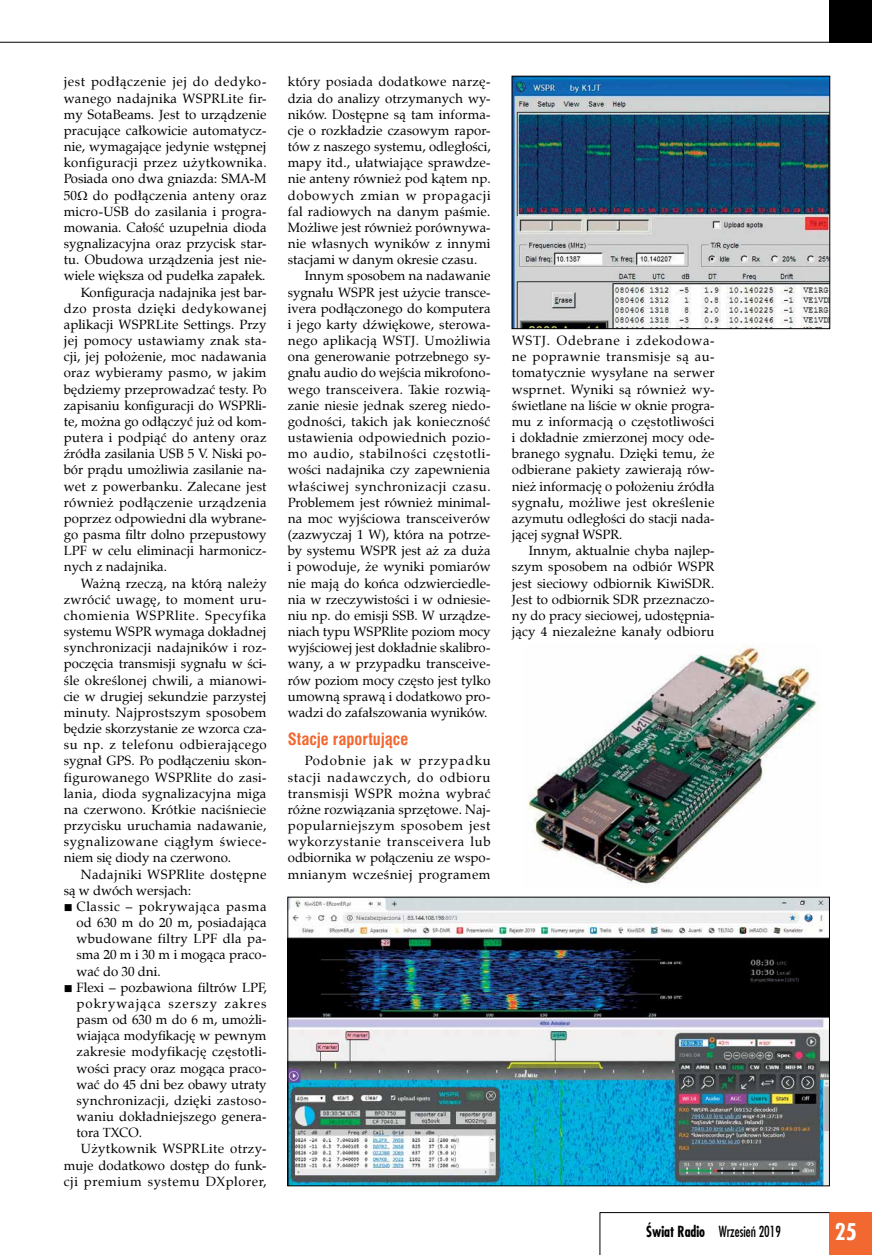
<style>
.page{position:relative;width:872px;height:1255px;background:#fff}
.page>*{position:absolute;margin:0;border:0;box-sizing:border-box;transform-origin:0 0}
.t1{font:700 22.5px "Fujiyama";color:#fff}
.t2{font:700 16.5px "Swis 721 Cn EU";color:#f26831}
.t3{font:15px "Fujiyama";color:#000;scale:.9 1}
.t4{font:13.2px/16.2px "Zapf Calligr EU";letter-spacing:.01em;color:#000;text-align:justify}
.t5{font:13.2px "Zapf Calligr EU";letter-spacing:.04em;color:#000}
.t6{font:13.2px "Zapf Calligr EU";letter-spacing:.03em;color:#000}
.t7{font:13.2px "Zapf Calligr EU";letter-spacing:.045em;color:#000}
.t8{font:13.2px "Zapf Calligr EU";letter-spacing:.05em;color:#000}
.t9{font:13.2px "Zapf Calligr EU";letter-spacing:.075em;color:#000}
.s1{font-weight:700}
</style>
<div class="page">
<div style="left:829px;top:1212px;width:43px;height:42px;background:#f26831"></div>
<div style="left:829px;top:0;width:43px;height:43px;background:#000"></div>
<hr style="left:600px;top:1212px;width:229px;height:1px;background:#000">
<hr style="left:599px;top:1212px;width:1px;height:42px;background:#000">
<hr style="left:0;top:42px;width:872px;height:1px;background:#000">
<img style="left:514px;top:78px;width:314px;height:249px">
<div style="left:512px;top:76px;width:318px;height:253px;border:1px solid #000"></div>
<img style="left:290px;top:898px;width:537px;height:285px">
<img style="left:528px;top:643px;width:290px;height:243px">
<p class="t5" style="left:64px;top:74px;width:204px">jest podłączenie jej do dedyko-</p>
<p class="t4" style="left:64px;top:90px;width:204px">wanego nadajnika WSPRLite fir-</p>
<p class="t4" style="left:64px;top:106px;width:204px">my SotaBeams. Jest to urządzenie</p>
<p class="t4" style="left:64px;top:123px;width:204px">pracujące całkowicie automatycz-</p>
<p class="t4" style="left:64px;top:139px;width:204px">nie, wymagające jedynie wstępnej</p>
<p class="t6" style="left:64px;top:154px;width:204px">konfiguracji przez użytkownika.</p>
<p class="t4" style="left:64px;top:171px;width:204px">Posiada ono dwa gniazda: SMA-M</p>
<p class="t4" style="left:64px;top:187px;width:204px">50 do podłączenia anteny oraz</p>
<p class="t4" style="left:64px;top:203px;width:204px">micro-USB do zasilania i progra-</p>
<p class="t4" style="left:64px;top:219px;width:204px">mowania. Całość uzupełnia dioda</p>
<p class="t4" style="left:64px;top:236px;width:204px">sygnalizacyjna oraz przycisk star-</p>
<p class="t4" style="left:64px;top:252px;width:204px">tu. Obudowa urządzenia jest nie-</p>
<p class="t4" style="left:64px;top:268px;width:203px">wiele większa od pudełka zapałek.</p>
<p class="t4" style="left:81px;top:284px;width:187px">Konfiguracja nadajnika jest bar-</p>
<p class="t5" style="left:64px;top:300px;width:204px">dzo prosta dzięki dedykowanej</p>
<p class="t4" style="left:64px;top:316px;width:204px">aplikacji WSPRLite Settings. Przy</p>
<p class="t4" style="left:64px;top:333px;width:204px">jej pomocy ustawiamy znak sta-</p>
<p class="t4" style="left:64px;top:349px;width:204px">cji, jej położenie, moc nadawania</p>
<p class="t4" style="left:64px;top:365px;width:204px">oraz wybieramy pasmo, w jakim</p>
<p class="t4" style="left:64px;top:381px;width:204px">będziemy przeprowadzać testy. Po</p>
<p class="t4" style="left:64px;top:397px;width:204px">zapisaniu konfiguracji do WSPRli-</p>
<p class="t4" style="left:64px;top:413px;width:204px">te, można go odłączyć już od kom-</p>
<p class="t4" style="left:64px;top:430px;width:204px">putera i podpiąć do anteny oraz</p>
<p class="t4" style="left:64px;top:446px;width:204px">źródła zasilania USB 5 V. Niski po-</p>
<p class="t4" style="left:64px;top:462px;width:204px">bór prądu umożliwia zasilanie na-</p>
<p class="t4" style="left:64px;top:478px;width:204px">wet z powerbanku. Zalecane jest</p>
<p class="t4" style="left:64px;top:494px;width:204px">również podłączenie urządzenia</p>
<p class="t4" style="left:64px;top:510px;width:204px">poprzez odpowiedni dla wybrane-</p>
<p class="t4" style="left:64px;top:526px;width:204px">go pasma filtr dolno przepustowy</p>
<p class="t4" style="left:64px;top:543px;width:204px">LPF w celu eliminacji harmonicz-</p>
<p class="t4" style="left:64px;top:559px;width:105px">nych z nadajnika.</p>
<p class="t4" style="left:81px;top:575px;width:187px">Ważną rzeczą, na którą należy</p>
<p class="t4" style="left:64px;top:591px;width:204px">zwrócić uwagę, to moment uru-</p>
<p class="t8" style="left:64px;top:607px;width:204px">chomienia WSPRlite. Specyfika</p>
<p class="t4" style="left:64px;top:623px;width:204px">systemu WSPR wymaga dokładnej</p>
<p class="t4" style="left:64px;top:640px;width:204px">synchronizacji nadajników i roz-</p>
<p class="t4" style="left:64px;top:656px;width:204px">poczęcia transmisji sygnału w ści-</p>
<p class="t4" style="left:64px;top:672px;width:204px">śle określonej chwili, a mianowi-</p>
<p class="t4" style="left:64px;top:688px;width:204px">cie w drugiej sekundzie parzystej</p>
<p class="t4" style="left:64px;top:704px;width:204px">minuty. Najprostszym sposobem</p>
<p class="t4" style="left:64px;top:720px;width:204px">będzie skorzystanie ze wzorca cza-</p>
<p class="t5" style="left:64px;top:736px;width:204px">su np. z telefonu odbierającego</p>
<p class="t4" style="left:64px;top:753px;width:204px">sygnał GPS. Po podłączeniu skon-</p>
<p class="t4" style="left:64px;top:769px;width:204px">figurowanego WSPRlite do zasi-</p>
<p class="t4" style="left:64px;top:785px;width:204px">lania, dioda sygnalizacyjna miga</p>
<p class="t4" style="left:64px;top:801px;width:204px">na czerwono. Krótkie naciśniecie</p>
<p class="t4" style="left:64px;top:817px;width:204px">przycisku uruchamia nadawanie,</p>
<p class="t7" style="left:64px;top:833px;width:204px">sygnalizowane ciągłym świece-</p>
<p class="t4" style="left:64px;top:850px;width:169px">niem się diody na czerwono.</p>
<p class="t6" style="left:81px;top:865px;width:187px">Nadajniki WSPRlite dostępne</p>
<p class="t4" style="left:64px;top:882px;width:129px">są w dwóch wersjach:</p>
<p class="t4" style="left:77px;top:898px;width:191px;text-indent:-13px">■ Classic – pokrywająca pasma od 630 m do 20 m, posiadająca wbudowane filtry LPF dla pa&shy;sma 20 m i 30 m i mogąca praco&shy;wać do 30 dni.</p>
<p class="t4" style="left:64px;top:979px;width:204px">■ Flexi – pozbawiona filtrów LPF,</p>
<p class="t9" style="left:77px;top:995px;width:191px">pokrywająca szerszy zakres</p>
<p class="t4" style="left:77px;top:1011px;width:191px">pasm od 630 m do 6 m, umożli-</p>
<p class="t4" style="left:77px;top:1027px;width:191px">wiająca modyfikację w pewnym</p>
<p class="t4" style="left:77px;top:1043px;width:191px">zakresie modyfikację częstotli-</p>
<p class="t4" style="left:77px;top:1060px;width:191px">wości pracy oraz mogąca praco-</p>
<p class="t4" style="left:77px;top:1076px;width:191px">wać do 45 dni bez obawy utraty</p>
<p class="t4" style="left:77px;top:1092px;width:191px">synchronizacji, dzięki zastoso-</p>
<p class="t4" style="left:77px;top:1108px;width:191px">waniu dokładniejszego genera-</p>
<p class="t4" style="left:77px;top:1124px;width:67px">tora TXCO.</p>
<p class="t6" style="left:81px;top:1140px;width:187px">Użytkownik WSPRLite otrzy-</p>
<p class="t4" style="left:64px;top:1157px;width:204px">muje dodatkowo dostęp do funk-</p>
<p class="t7" style="left:64px;top:1172px;width:204px">cji premium systemu DXplorer,</p>
<p class="t4" style="left:288px;top:74px;width:204px">który posiada dodatkowe narzę&shy;dzia do analizy otrzymanych wy&shy;ników. Dostępne są tam informa&shy;cje o rozkładzie czasowym rapor&shy;tów z naszego systemu, odległości, mapy itd., ułatwiające sprawdze&shy;nie anteny również pod kątem np. dobowych zmian w propagacji fal radiowych na danym paśmie.<br>Możliwe jest również porównywa&shy;nie własnych wyników z innymi stacjami w danym okresie czasu.</p>
<p class="t4" style="left:288px;top:268px;width:204px;text-indent:17px">Innym sposobem na nadawanie sygnału WSPR jest użycie transce&shy;ivera podłączonego do komputera i jego karty dźwiękowe, sterowa&shy;nego aplikacją WSTJ. Umożliwia ona generowanie potrzebnego sy&shy;gnału audio do wejścia mikrofono&shy;wego transceivera. Takie rozwią&shy;zanie niesie jednak szereg niedo&shy;godności, takich jak konieczność ustawienia odpowiednich pozio&shy;mo audio, stabilności częstotli&shy;wości nadajnika czy zapewnienia właściwej synchronizacji czasu.<br>Problemem jest również minimal&shy;na moc wyjściowa transceiverów (zazwyczaj 1 W), która na potrze&shy;by systemu WSPR jest aż za duża i powoduje, że wyniki pomiarów nie mają do końca odzwierciedle&shy;nia w rzeczywistości i w odniesie&shy;niu np. do emisji SSB. W urządze&shy;niach typu WSPRlite poziom mocy wyjściowej jest dokładnie skalibro&shy;wany, a w przypadku transceive&shy;rów poziom mocy często jest tylko umowną sprawą i dodatkowo pro&shy;wadzi do zafałszowania wyników.</p>
<p class="t2" style="left:288px;top:728px;width:122px">Stacje raportujące</p>
<p class="t4" style="left:288px;top:753px;width:204px;text-indent:17px">Podobnie jak w przypadku stacji nadawczych, do odbioru transmisji WSPR można wybrać różne rozwiązania sprzętowe. Naj&shy;popularniejszym sposobem jest wykorzystanie transceivera lub odbiornika w połączeniu ze wspo&shy;mnianym wcześniej programem</p>
<p class="t4" style="left:512px;top:333px;width:204px">WSTJ. Odebrane i zdekodowa&shy;ne poprawnie transmisje są au&shy;tomatycznie wysyłane na serwer wsprnet. Wyniki są również wy&shy;świetlane na liście w oknie progra&shy;mu z informacją o częstotliwości i dokładnie zmierzonej mocy ode&shy;branego sygnału. Dzięki temu, że odbierane pakiety zawierają rów&shy;nież informację o położeniu źródła sygnału, możliwe jest określenie azymutu odległości do stacji nada&shy;jącej sygnał WSPR.</p>
<p class="t4" style="left:512px;top:543px;width:204px;text-indent:17px">Innym, aktualnie chyba najlep&shy;szym sposobem na odbiór WSPR jest sieciowy odbiornik KiwiSDR.<br>Jest to odbiornik SDR przeznaczo&shy;ny do pracy sieciowej, udostępnia&shy;jący 4 niezależne kanały odbioru</p>
<p class="t3" style="left:646px;top:1221px;width:151px"><span class="s1">Świat Radio</span> Wrzesień 2019</p>
<h1 class="t1" style="left:834px;top:1216px;width:24px">25</h1>
</div>
